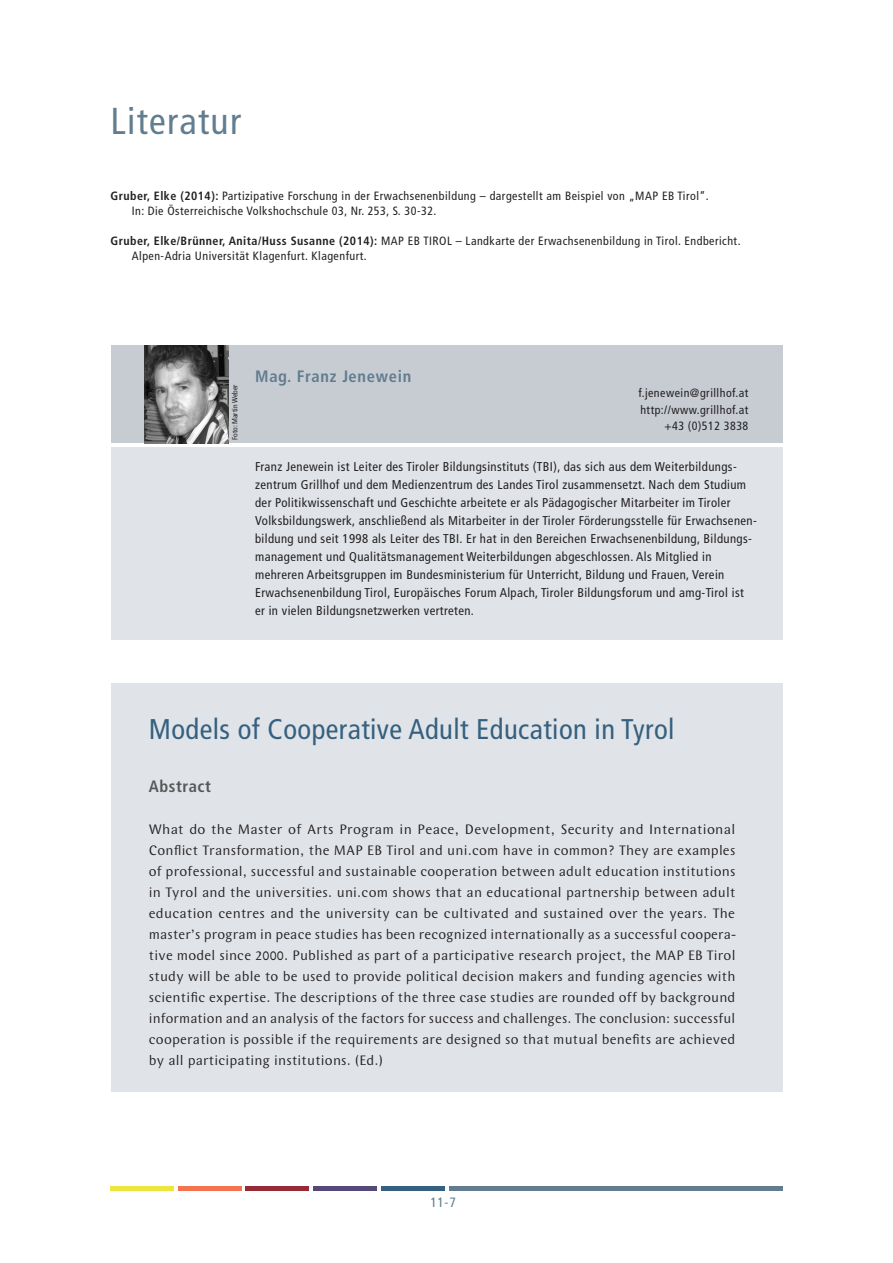
<style>
.page{position:relative;width:893px;height:1263px;background:#fff}
.page>*{position:absolute;margin:0;border:0;box-sizing:border-box;transform-origin:0 0}
.t1{font:condensed 37.5px "Frutiger LT Std";letter-spacing:.035em;color:#617d8f}
.t2{font:condensed 28.5px "Frutiger LT Std";letter-spacing:.015em;color:#366080}
.t3{font:700 condensed 16.5px "Frutiger LT Std";letter-spacing:.045em;color:#617d8f}
.t4{font:700 condensed 16.5px "Frutiger LT Std";letter-spacing:.035em;color:#57585a}
.t5{font:14.25px/21px "Wunderlich";letter-spacing:.015em;color:#231f20;text-align:justify}
.t6{font:condensed 13.5px "Frutiger LT Std";color:#617d8f}
.t7{font:condensed 12.75px/18px "Frutiger LT Std";letter-spacing:.03em;color:#231f20}
.t8{font:condensed 12px/15px "Frutiger LT Std";letter-spacing:.04em;color:#231f20}
.t9{font:condensed 7.5px "Frutiger LT Std";letter-spacing:.005em;color:#231f20}
.s1{font-weight:700}
</style>
<div class="page">
<div style="left:111px;top:1186px;width:63px;height:5px;background:#f0e53d"></div>
<div style="left:178px;top:1186px;width:64px;height:5px;background:#f3744f"></div>
<div style="left:246px;top:1186px;width:63px;height:5px;background:#972a36"></div>
<div style="left:313px;top:1186px;width:64px;height:5px;background:#544979"></div>
<div style="left:381px;top:1186px;width:63px;height:5px;background:#366080"></div>
<div style="left:449px;top:1186px;width:333px;height:5px;background:#617d8f"></div>
<div style="left:111px;top:345px;width:671px;height:98px;background:#c7ccd3"></div>
<div style="left:111px;top:447px;width:671px;height:193px;background:#e0e4e8"></div>
<img style="left:145px;top:345px;width:84px;height:98px">
<div style="left:111px;top:683px;width:671px;height:409px;background:#e0e4e8"></div>
<h1 class="t1" style="left:111px;top:100px;width:132px">Literatur</h1>
<p class="t8" style="left:132px;top:189px;width:578px;text-indent:-21px"><span class="s1">Gruber, Elke (2014):</span> Partizipative Forschung in der Erwachsenenbildung – dargestellt am Beispiel von „MAP EB Tirol“.<br>In: Die Österreichische Volkshochschule 03, Nr. 253, S. 30-32.</p>
<p class="t8" style="left:132px;top:234px;width:610px;text-indent:-21px"><span class="s1">Gruber, Elke/Brünner, Anita/Huss Susanne (2014):</span> MAP EB TIROL – Landkarte der Erwachsenenbildung in Tirol. Endbericht.<br>Alpen-Adria Universität Klagenfurt. Klagenfurt.</p>
<p class="t9" style="left:230px;top:440px;width:57px;rotate:-90deg">Foto: Martin Weber</p>
<p class="t3" style="left:255px;top:367px;width:158px">Mag. Franz Jenewein</p>
<p class="t8" style="left:638px;top:385px;width:111px;line-height:16.5px;text-align:right">f.jenewein@grillhof.at http://www.grillhof.at +43 (0)512 3838</p>
<p class="t7" style="left:255px;top:457px;width:502px">Franz Jenewein ist Leiter des Tiroler Bildungsinstituts (TBI), das sich aus dem Weiterbildungs&shy;zentrum Grillhof und dem Medienzentrum des Landes Tirol zusammensetzt. Nach dem Studium der Politikwissenschaft und Geschichte arbeitete er als Pädagogischer Mitarbeiter im Tiroler Volksbildungswerk, anschließend als Mitarbeiter in der Tiroler Förderungsstelle für Erwachsenen&shy;bildung und seit 1998 als Leiter des TBI. Er hat in den Bereichen Erwachsenenbildung, Bildungs&shy;management und Qualitätsmanagement Weiterbildungen abgeschlossen. Als Mitglied in mehreren Arbeitsgruppen im Bundesministerium für Unterricht, Bildung und Frauen, Verein Erwachsenenbildung Tirol, Europäisches Forum Alpach, Tiroler Bildungsforum und amg-Tirol ist er in vielen Bildungsnetzwerken vertreten.</p>
<h2 class="t2" style="left:149px;top:713px;width:527px">Models of Cooperative Adult Education in Tyrol</h2>
<p class="t4" style="left:149px;top:777px;width:64px">Abstract</p>
<p class="t5" style="left:149px;top:819px;width:588px">What do the Master of Arts Program in Peace, Development, Security and International Conflict Transformation, the MAP EB Tirol and uni.com have in common? They are examples of professional, successful and sustainable cooperation between adult education institutions in Tyrol and the universities. uni.com shows that an educational partnership between adult education centres and the university can be cultivated and sustained over the years. The master’s program in peace studies has been recognized internationally as a successful coopera&shy;tive model since 2000. Published as part of a participative research project, the MAP EB Tirol study will be able to be used to provide political decision makers and funding agencies with scientific expertise. The descriptions of the three case studies are rounded off by background information and an analysis of the factors for success and challenges. The conclusion: successful cooperation is possible if the requirements are designed so that mutual benefits are achieved by all participating institutions. (Ed.)</p>
<p class="t6" style="left:430px;top:1195px;width:27px">11-7</p>
</div>
